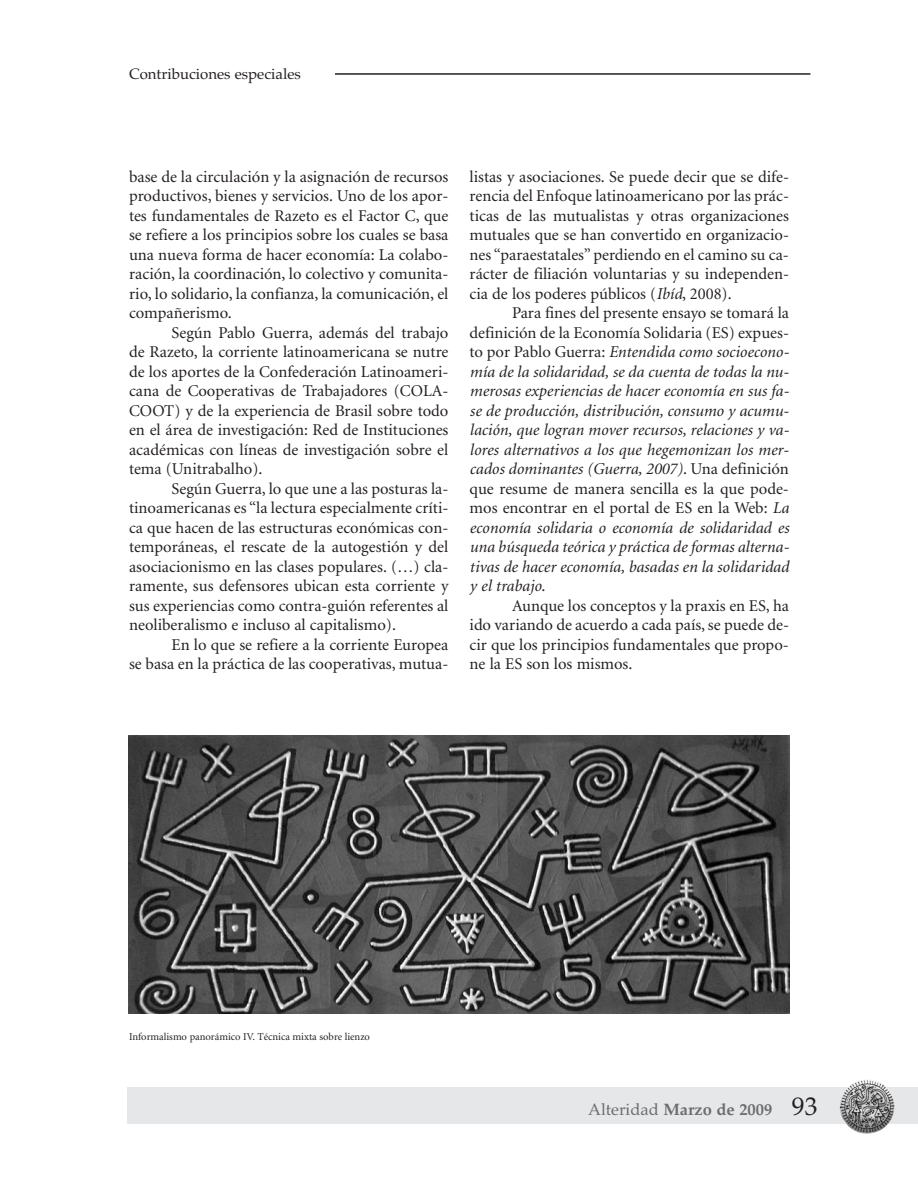
<style>
.page{position:relative;width:918px;height:1188px;background:#fff}
.page>*{position:absolute;margin:0;border:0;box-sizing:border-box;transform-origin:0 0}
.t1{font:16.5px/19.5px "Minion";color:#231f20;text-align:justify}
.t2{font:italic 16.5px/19.5px "Minion";color:#231f20;text-align:justify}
.t3{font:700 16.5px "Palatino";color:#6c6d70}
.t4{font:15px "Palatino";color:#231f20}
.t5{font:10.5px "Minion";color:#231f20}
.s1{font-style:italic}
.s2{font-style:normal}
.s3{font-weight:400}
.s4{font-weight:400;font-size:25.5px;color:#231f20}
</style>
<div class="page">
<div style="left:128px;top:1087px;width:790px;height:37px;background:#e6e7e9"></div>
<hr style="left:317px;top:73px;width:493px;height:2px;background:#231f20">
<div style="left:128px;top:64px;width:207px;height:23px;background:#fff"></div>
<img style="left:840px;top:1080px;width:54px;height:54px">
<img style="left:129px;top:735px;width:661px;height:278px">
<p class="t4" style="left:129px;top:65px;width:173px">Contribuciones especiales</p>
<p class="t1" style="left:129px;top:168px;width:321px">base de la circulación y la asignación de recursos productivos, bienes y servicios. Uno de los apor&shy;tes fundamentales de Razeto es el Factor C, que se refiere a los principios sobre los cuales se basa una nueva forma de hacer economía: La colabo&shy;ración, la coordinación, lo colectivo y comunita&shy;rio, lo solidario, la confianza, la comunicación, el compañerismo.</p>
<p class="t1" style="left:129px;top:324px;width:321px;text-indent:43px">Según Pablo Guerra, además del trabajo de Razeto, la corriente latinoamericana se nutre de los aportes de la Confederación Latinoameri&shy;cana de Cooperativas de Trabajadores (COLA-COOT) y de la experiencia de Brasil sobre todo en el área de investigación: Red de Instituciones académicas con líneas de investigación sobre el tema (Unitrabalho).</p>
<p class="t1" style="left:129px;top:480px;width:321px;text-indent:43px">Según Guerra, lo que une a las posturas la&shy;tinoamericanas es “la lectura especialmente críti&shy;ca que hacen de las estructuras económicas con&shy;temporáneas, el rescate de la autogestión y del asociacionismo en las clases populares. (…) cla&shy;ramente, sus defensores ubican esta corriente y sus experiencias como contra-guión referentes al neoliberalismo e incluso al capitalismo).</p>
<p class="t1" style="left:129px;top:636px;width:321px;text-align:right">En lo que se refiere a la corriente Europea<br>se basa en la práctica de las cooperativas, mutua-</p>
<p class="t1" style="left:470px;top:168px;width:321px">listas y asociaciones. Se puede decir que se dife&shy;rencia del Enfoque latinoamericano por las prác&shy;ticas de las mutualistas y otras organizaciones mutuales que se han convertido en organizacio&shy;nes “paraestatales” perdiendo en el camino su ca&shy;rácter de filiación voluntarias y su independen&shy;cia de los poderes públicos (<span class="s1">Ibíd</span>, 2008).</p>
<p class="t2" style="left:470px;top:304px;width:321px;text-indent:43px"><span class="s2">Para fines del presente ensayo se tomará la definición de la Economía Solidaria (ES) expues&shy;to por Pablo Guerra:</span> Entendida como socioecono&shy;mía de la solidaridad, se da cuenta de todas la nu&shy;merosas experiencias de hacer economía en sus fa&shy;se de producción, distribución, consumo y acumu&shy;lación, que logran mover recursos, relaciones y va&shy;lores alternativos a los que hegemonizan los mer&shy;cados dominantes (Guerra, 2007)<span class="s2">. Una definición que resume de manera sencilla es la que pode&shy;mos encontrar en el portal de ES en la Web:</span> La economía solidaria o economía de solidaridad es una búsqueda teórica y práctica de formas alterna&shy;tivas de hacer economía, basadas en la solidaridad y el trabajo<span class="s2">.</span></p>
<p class="t1" style="left:470px;top:597px;width:321px;text-indent:43px">Aunque los conceptos y la praxis en ES, ha ido variando de acuerdo a cada país, se puede de&shy;cir que los principios fundamentales que propo&shy;ne la ES son los mismos.</p>
<p class="t5" style="left:129px;top:1033px;width:242px">Informalismo panorámico IV. Técnica mixta sobre lienzo</p>
<p class="t3" style="left:588px;top:1100px;width:231px"><span class="s3">Alteridad</span> Marzo de 2009 <span class="s4">93</span></p>
</div>
